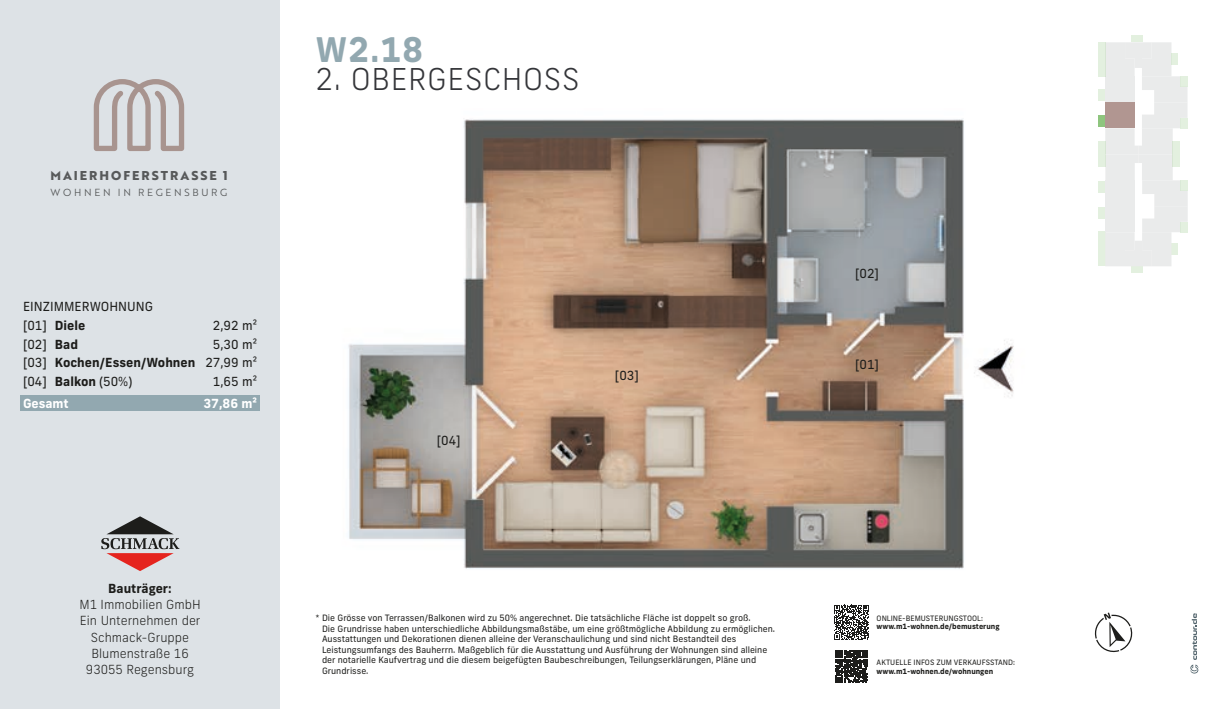
<style>
.page{position:relative;width:1223px;height:709px;background:#fff}
.page>*{position:absolute;margin:0;border:0;box-sizing:border-box;transform-origin:0 0}
.HEAD_FETT{font:700 33.88px "Frank New";color:#92a8b0}
.t1{font:300 30px "Frank New";letter-spacing:.02em;color:#343539}
.t2{font:300 12.5px/16.2px "Frank New";color:#1d1d1b;text-align:center}
.grundriss{font:12.5px "Frank New";color:#1d1d1b}
.t3{font:700 12.5px "Frank New";color:#1d1d1b}
.t4{font:700 12.5px "Brother 1816 Extra";letter-spacing:.16em;color:#57595a}
.t5{font:700 12.5px "Frank New";color:#fff}
.t6{font:10px "Brother 1816 Book";letter-spacing:.27em;color:#57595a}
.t7{font:8.75px/10.5px "Frank New";color:#1d1d1b}
.t8{font:7.38px "Frank New";color:#1d1d1b}
.t9{font:700 7.38px "Frank New";color:#1d1d1b}
.s1{font-weight:400}
.s2{font-weight:700}
</style>
<div class="page">
<img style="left:348px;top:119px;width:666px;height:450px">
<svg style="left:834px;top:605px;width:34px;height:34px"></svg>
<svg style="left:835px;top:650px;width:32px;height:32px"></svg>
<div style="left:0;top:0;width:280px;height:709px;background:#dde2e6"></div>
<svg style="left:1190px;top:613px;width:8px;height:60px"></svg>
<svg style="left:93px;top:79px;width:92px;height:72px"></svg>
<svg style="left:101px;top:516px;width:78px;height:55px"></svg>
<svg style="left:1094px;top:612px;width:39px;height:41px"></svg>
<div style="left:1098px;top:90px;width:7px;height:11px;background:#e3f0df"></div>
<div style="left:1098px;top:42px;width:7px;height:35px;background:#e3f0df"></div>
<div style="left:1131px;top:35px;width:11px;height:7px;background:#e3f0df"></div>
<div style="left:1131px;top:266px;width:11px;height:7px;background:#e3f0df"></div>
<div style="left:1098px;top:231px;width:7px;height:35px;background:#e3f0df"></div>
<div style="left:1098px;top:208px;width:7px;height:11px;background:#e3f0df"></div>
<div style="left:1098px;top:182px;width:7px;height:11px;background:#e3f0df"></div>
<div style="left:1098px;top:154px;width:7px;height:13px;background:#e3f0df"></div>
<svg style="left:1105px;top:42px;width:82px;height:224px"></svg>
<div style="left:1098px;top:141px;width:7px;height:13px;background:#e3f0df"></div>
<div style="left:1098px;top:116px;width:7px;height:11px;background:#8ec57e"></div>
<div style="left:1105px;top:102px;width:29px;height:26px;background:#b19691"></div>
<div style="left:20px;top:395px;width:240px;height:16px;background:#92a8b0"></div>
<h3 class="t4" style="left:50px;top:166px;width:179px">MAIERHOFERSTRASSE 1</h3>
<p class="t6" style="left:51px;top:185px;width:178px">WOHNEN IN REGENSBURG</p>
<p class="grundriss" style="left:23px;top:298px;width:131px">EINZIMMERWOHNUNG</p>
<p class="t3" style="left:23px;top:317px;width:64px"><span class="s1">[01]</span> Diele</p>
<p class="grundriss" style="left:213px;top:317px;width:46px">2,92 m²</p>
<p class="grundriss" style="left:23px;top:336px;width:57px">[02] <span class="s2">Bad</span></p>
<p class="grundriss" style="left:213px;top:336px;width:46px">5,30 m²</p>
<p class="t3" style="left:23px;top:354px;width:235px"><span class="s1">[03]</span> Kochen/Essen/Wohnen <span class="s1">27,99 m²</span></p>
<p class="grundriss" style="left:23px;top:373px;width:111px">[04] <span class="s2">Balkon</span> (50%)</p>
<p class="grundriss" style="left:213px;top:373px;width:46px">1,65 m²</p>
<p class="t5" style="left:23px;top:395px;width:47px">Gesamt</p>
<p class="t5" style="left:203px;top:395px;width:55px">37,86 m²</p>
<h3 class="t3" style="left:108px;top:580px;width:65px">Bauträger:</h3>
<h3 class="t2" style="left:79px;top:596px;width:123px">M1 Immobilien GmbH<br>Ein Unternehmen der<br>Schmack-Gruppe<br>Blumenstraße 16<br>93055 Regensburg</h3>
<p class="HEAD_FETT" style="left:315px;top:27px;width:109px">W2.18</p>
<h2 class="t1" style="left:315px;top:60px;width:266px">2. OBERGESCHOSS</h2>
<p class="grundriss" style="left:437px;top:432px;width:25px">[04]</p>
<p class="grundriss" style="left:615px;top:368px;width:25px">[03]</p>
<p class="grundriss" style="left:855px;top:266px;width:25px">[02]</p>
<p class="grundriss" style="left:855px;top:357px;width:25px">[01]</p>
<p class="t7" style="left:322px;top:612px;width:454px;text-indent:-7px">* Die Grösse von Terrassen/Balkonen wird zu 50% angerechnet. Die tatsächliche Fläche ist doppelt so groß.<br>Die Grundrisse haben unterschiedliche Abbildungsmaßstäbe, um eine größtmögliche Abbildung zu ermöglichen.<br>Ausstattungen und Dekorationen dienen alleine der Veranschaulichung und sind nicht Bestandteil des Leistungsumfangs des Bauherrn. Maßgeblich für die Ausstattung und Ausführung der Wohnungen sind alleine der notarielle Kaufvertrag und die diesem beigefügten Baubeschreibungen, Teilungserklärungen, Pläne und Grundrisse.</p>
<p class="t8" style="left:876px;top:613px;width:108px">ONLINE-BEMUSTERUNGSTOOL:</p>
<p class="t9" style="left:876px;top:622px;width:124px">www.m1-wohnen.de/bemusterung</p>
<p class="t8" style="left:876px;top:657px;width:140px">AKTUELLE INFOS ZUM VERKAUFSSTAND:</p>
<p class="t9" style="left:876px;top:666px;width:118px">www.m1-wohnen.de/wohnungen</p>
</div>
